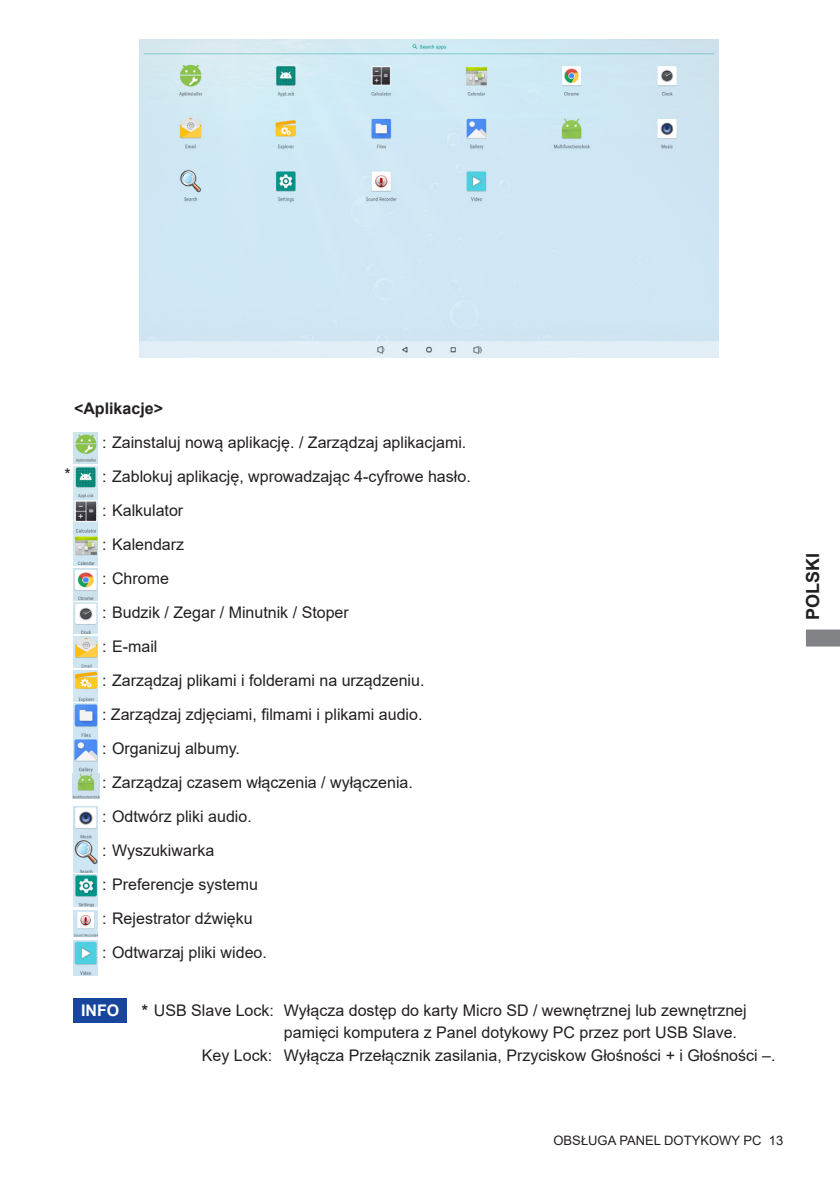
<style>
.page{position:relative;width:840px;height:1191px;background:#fff}
.page>*{position:absolute;margin:0;border:0;box-sizing:border-box;transform-origin:0 0}
.t1{font:700 18px "Arial";color:#231f20}
.t2{font:16px/34px "Arial";color:#231f20}
.t3{font:700 16px "Arial";color:#231f20}
.t4{font:700 16px "Arial";color:#fff}
.t5{font:13px "Arial";color:#231f20}
.s1{font-weight:700}
.s2{font-family:"Koz Min Pr 6 N"}
</style>
<div class="page">
<svg style="left:806px;top:629px;width:33px;height:17px"></svg>
<img style="left:74px;top:433px;width:24px;height:30px">
<img style="left:74px;top:467px;width:24px;height:98px">
<img style="left:74px;top:568px;width:24px;height:32px">
<img style="left:74px;top:602px;width:24px;height:32px">
<img style="left:74px;top:636px;width:24px;height:31px">
<img style="left:74px;top:670px;width:24px;height:102px">
<img style="left:72px;top:773px;width:27px;height:25px">
<img style="left:74px;top:806px;width:24px;height:101px">
<img style="left:74px;top:910px;width:24px;height:26px">
<img style="left:74px;top:941px;width:24px;height:34px">
<img style="left:139px;top:40px;width:579px;height:317px">
<div style="left:74px;top:998px;width:53px;height:25px;background:#18469d"></div>
<p class="t3" style="left:74px;top:397px;width:90px">&lt;Aplikacje&gt;</p>
<p class="t2" style="left:102px;top:425px;width:370px">: Zainstaluj nową aplikację. / Zarządzaj aplikacjami. : Zablokuj aplikację, wprowadzając 4-cyfrowe hasło. : Kalkulator<br>: Kalendarz<br>: Chrome<br>: Budzik / Zegar / Minutnik / Stoper<br>: E-mail<br>: Zarządzaj plikami i folderami na urządzeniu.<br>: Zarządzaj zdjęciami, filmami i plikami audio.<br>: Organizuj albumy.<br>: Zarządzaj czasem włączenia / wyłączenia.<br>: Odtwórz pliki audio.<br>: Wyszukiwarka<br>: Preferencje systemu<br>: Rejestrator dźwięku<br>: Odtwarzaj pliki wideo.</p>
<p class="t2" style="left:64px;top:458px;width:8px">*</p>
<p class="t4" style="left:81px;top:998px;width:40px">INFO</p>
<p class="t2" style="left:142px;top:993px;width:606px"><span class="s1">*</span> USB Slave Lock: Wyłącza dostęp do karty Micro SD / wewnętrznej lub zewnętrznej</p>
<p class="t2" style="left:284px;top:1015px;width:454px">pamięci komputera z Panel dotykowy PC przez port USB Slave.</p>
<p class="t2" style="left:154px;top:1038px;width:623px"><span class="s2">　　　</span>Key Lock: Wyłącza Przełącznik zasilania, Przyciskow Głośności + i Głośności –.</p>
<p class="t1" style="left:799px;top:620px;width:69px;rotate:-90deg">POLSKI</p>
<p class="t5" style="left:553px;top:1131px;width:231px">OBSŁUGA PANEL DOTYKOWY PC 13</p>
</div>
